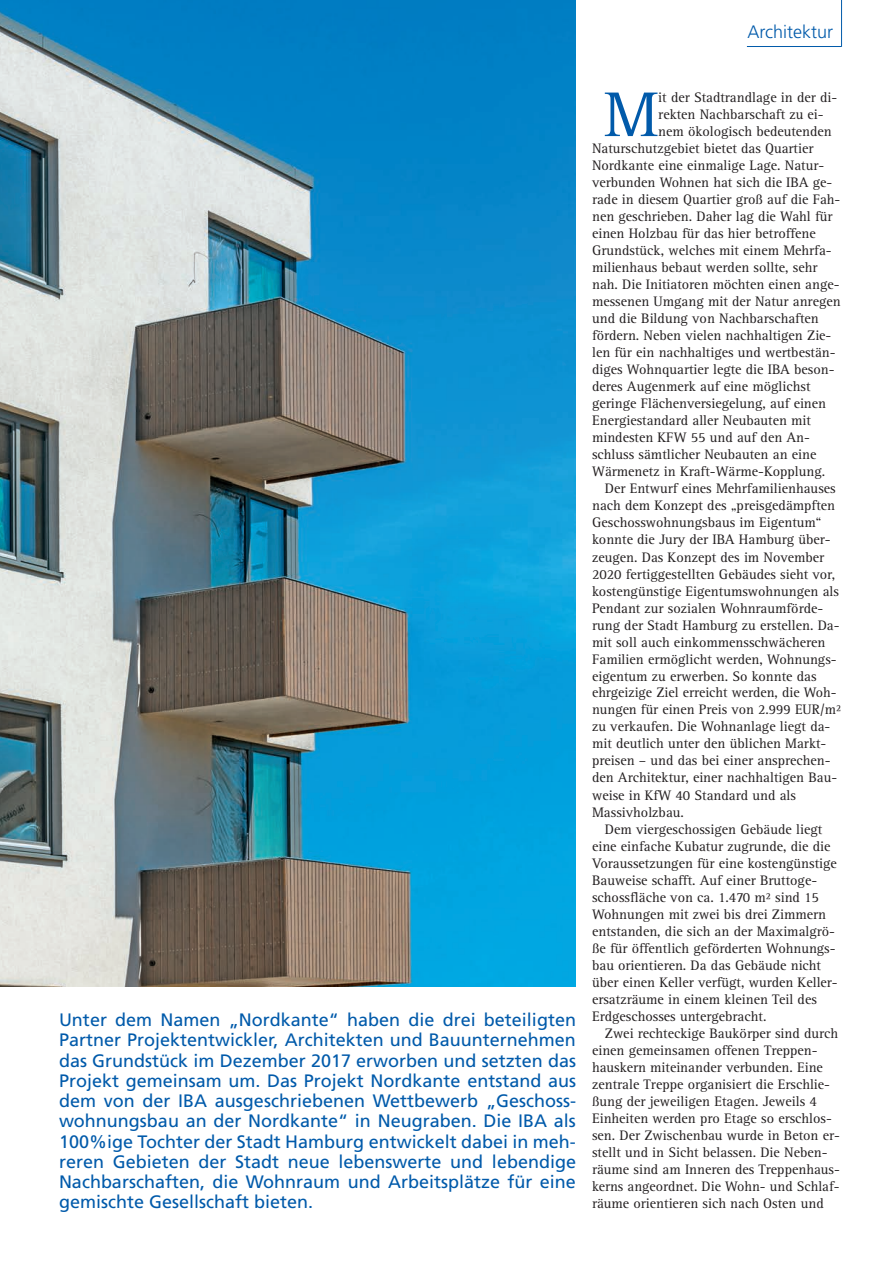
<style>
.page{position:relative;width:893px;height:1263px;background:#fff}
.page>*{position:absolute;margin:0;border:0;box-sizing:border-box;transform-origin:0 0}
.t1{font:65.25px "Rotis Serif";color:#015aaa}
.t2{font:18px/20.2px "Frutiger";color:#015aaa;text-align:justify}
.t3{font:300 18px "Frutiger";color:#015aaa}
.t4{font:14.25px "Rotis Serif";color:#231f20}
</style>
<div class="page">
<hr style="left:841px;top:0;width:1px;height:47px;background:#015aaa">
<hr style="left:747px;top:46px;width:94px;height:1px;background:#015aaa">
<img style="left:0;top:0;width:575px;height:986px">
<p class="t3" style="left:747px;top:22px;width:87px">Architektur</p>
<p class="t2" style="left:59px;top:1009px;width:519px">Unter dem Namen „Nordkante“ haben die drei beteiligten Partner Projektentwickler, Architekten und Bauunternehmen das Grundstück im Dezember 2017 erworben und setzten das Projekt gemeinsam um. Das Projekt Nordkante entstand aus dem von der IBA ausgeschriebenen Wettbewerb „Geschoss&shy;wohnungsbau an der Nordkante“ in Neugraben. Die IBA als 100%ige Tochter der Stadt Hamburg entwickelt dabei in meh&shy;reren Gebieten der Stadt neue lebenswerte und lebendige Nachbarschaften, die Wohnraum und Arbeitsplätze für eine gemischte Gesellschaft bieten.</p>
<h1 class="t1" style="left:604px;top:77px;width:56px">M</h1>
<p class="t4" style="left:658px;top:89px;width:180px">it der Stadtrandlage in der di-</p>
<p class="t4" style="left:658px;top:106px;width:167px">rekten Nachbarschaft zu ei-</p>
<p class="t4" style="left:658px;top:123px;width:175px">nem ökologisch bedeutenden</p>
<p class="t4" style="left:592px;top:140px;width:223px">Naturschutzgebiet bietet das Quartier</p>
<p class="t4" style="left:592px;top:157px;width:234px">Nordkante eine einmalige Lage. Natur-</p>
<p class="t4" style="left:592px;top:174px;width:242px">verbunden Wohnen hat sich die IBA ge-</p>
<p class="t4" style="left:592px;top:191px;width:250px">rade in diesem Quartier groß auf die Fah-</p>
<p class="t4" style="left:592px;top:208px;width:242px">nen geschrieben. Daher lag die Wahl für</p>
<p class="t4" style="left:592px;top:225px;width:225px">einen Holzbau für das hier betroffene</p>
<p class="t4" style="left:592px;top:242px;width:241px">Grundstück, welches mit einem Mehrfa-</p>
<p class="t4" style="left:592px;top:259px;width:227px">milienhaus bebaut werden sollte, sehr</p>
<p class="t4" style="left:592px;top:276px;width:249px">nah. Die Initiatoren möchten einen ange-</p>
<p class="t4" style="left:592px;top:293px;width:250px">messenen Umgang mit der Natur anregen</p>
<p class="t4" style="left:592px;top:310px;width:228px">und die Bildung von Nachbarschaften</p>
<p class="t4" style="left:592px;top:327px;width:241px">fördern. Neben vielen nachhaltigen Zie-</p>
<p class="t4" style="left:592px;top:344px;width:245px">len für ein nachhaltiges und wertbestän-</p>
<p class="t4" style="left:592px;top:361px;width:244px">diges Wohnquartier legte die IBA beson-</p>
<p class="t4" style="left:592px;top:378px;width:220px">deres Augenmerk auf eine möglichst</p>
<p class="t4" style="left:592px;top:395px;width:236px">geringe Flächenversiegelung, auf einen</p>
<p class="t4" style="left:592px;top:412px;width:220px">Energiestandard aller Neubauten mit</p>
<p class="t4" style="left:592px;top:429px;width:219px">mindesten KFW 55 und auf den An-</p>
<p class="t4" style="left:592px;top:447px;width:226px">schluss sämtlicher Neubauten an eine</p>
<p class="t4" style="left:592px;top:464px;width:235px">Wärmenetz in Kraft-Wärme-Kopplung.</p>
<p class="t4" style="left:605px;top:481px;width:232px">Der Entwurf eines Mehrfamilienhauses</p>
<p class="t4" style="left:592px;top:498px;width:245px">nach dem Konzept des „preisgedämpften</p>
<p class="t4" style="left:592px;top:515px;width:231px">Geschosswohnungsbaus im Eigentum“</p>
<p class="t4" style="left:592px;top:532px;width:240px">konnte die Jury der IBA Hamburg über-</p>
<p class="t4" style="left:592px;top:549px;width:234px">zeugen. Das Konzept des im November</p>
<p class="t4" style="left:592px;top:566px;width:245px">2020 fertiggestellten Gebäudes sieht vor,</p>
<p class="t4" style="left:592px;top:583px;width:248px">kostengünstige Eigentumswohnungen als</p>
<p class="t4" style="left:592px;top:600px;width:233px">Pendant zur sozialen Wohnraumförde-</p>
<p class="t4" style="left:592px;top:617px;width:249px">rung der Stadt Hamburg zu erstellen. Da-</p>
<p class="t4" style="left:592px;top:634px;width:235px">mit soll auch einkommensschwächeren</p>
<p class="t4" style="left:592px;top:651px;width:246px">Familien ermöglicht werden, Wohnungs-</p>
<p class="t4" style="left:592px;top:668px;width:226px">eigentum zu erwerben. So konnte das</p>
<p class="t4" style="left:592px;top:684px;width:246px">ehrgeizige Ziel erreicht werden, die Woh-</p>
<p class="t4" style="left:592px;top:701px;width:250px">nungen für einen Preis von 2.999 EUR/m²</p>
<p class="t4" style="left:592px;top:718px;width:240px">zu verkaufen. Die Wohnanlage liegt da-</p>
<p class="t4" style="left:592px;top:736px;width:236px">mit deutlich unter den üblichen Markt-</p>
<p class="t4" style="left:592px;top:753px;width:240px">preisen – und das bei einer ansprechen-</p>
<p class="t4" style="left:592px;top:770px;width:247px">den Architektur, einer nachhaltigen Bau-</p>
<p class="t4" style="left:592px;top:787px;width:205px">weise in KfW 40 Standard und als</p>
<p class="t4" style="left:592px;top:804px;width:93px">Massivholzbau.</p>
<p class="t4" style="left:605px;top:821px;width:219px">Dem viergeschossigen Gebäude liegt</p>
<p class="t4" style="left:592px;top:838px;width:240px">eine einfache Kubatur zugrunde, die die</p>
<p class="t4" style="left:592px;top:855px;width:246px">Voraussetzungen für eine kostengünstige</p>
<p class="t4" style="left:592px;top:872px;width:227px">Bauweise schafft. Auf einer Bruttoge-</p>
<p class="t4" style="left:592px;top:889px;width:228px">schossfläche von ca. 1.470 m² sind 15</p>
<p class="t4" style="left:592px;top:906px;width:236px">Wohnungen mit zwei bis drei Zimmern</p>
<p class="t4" style="left:592px;top:923px;width:245px">entstanden, die sich an der Maximalgrö-</p>
<p class="t4" style="left:592px;top:940px;width:245px">ße für öffentlich geförderten Wohnungs-</p>
<p class="t4" style="left:592px;top:957px;width:231px">bau orientieren. Da das Gebäude nicht</p>
<p class="t4" style="left:592px;top:974px;width:247px">über einen Keller verfügt, wurden Keller-</p>
<p class="t4" style="left:592px;top:991px;width:226px">ersatzräume in einem kleinen Teil des</p>
<p class="t4" style="left:592px;top:1008px;width:176px">Erdgeschosses untergebracht.</p>
<p class="t4" style="left:605px;top:1025px;width:235px">Zwei rechteckige Baukörper sind durch</p>
<p class="t4" style="left:592px;top:1042px;width:227px">einen gemeinsamen offenen Treppen-</p>
<p class="t4" style="left:592px;top:1059px;width:232px">hauskern miteinander verbunden. Eine</p>
<p class="t4" style="left:592px;top:1076px;width:240px">zentrale Treppe organisiert die Erschlie-</p>
<p class="t4" style="left:592px;top:1093px;width:226px">ßung der jeweiligen Etagen. Jeweils 4</p>
<p class="t4" style="left:592px;top:1110px;width:241px">Einheiten werden pro Etage so erschlos-</p>
<p class="t4" style="left:592px;top:1127px;width:249px">sen. Der Zwischenbau wurde in Beton er-</p>
<p class="t4" style="left:592px;top:1144px;width:237px">stellt und in Sicht belassen. Die Neben-</p>
<p class="t4" style="left:592px;top:1161px;width:249px">räume sind am Inneren des Treppenhaus -</p>
<p class="t4" style="left:592px;top:1178px;width:249px">kerns angeordnet. Die Wohn- und Schlaf -</p>
<p class="t4" style="left:592px;top:1195px;width:233px">räume orientieren sich nach Osten und</p>
</div>
